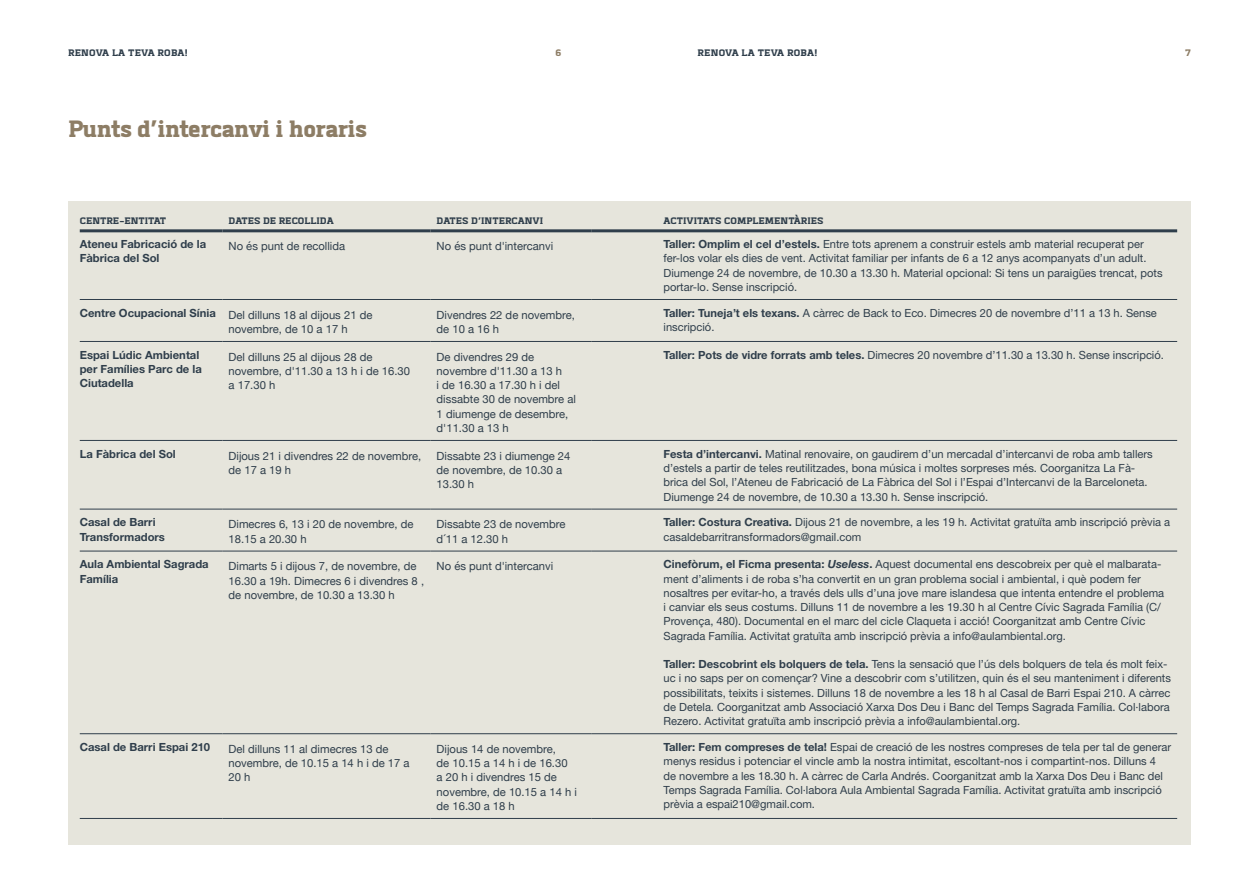
<style>
.page{position:relative;width:1259px;height:893px;background:#fff}
.page>*{position:absolute;margin:0;border:0;box-sizing:border-box;transform-origin:0 0}
.t1{font:900 30px "Abula";letter-spacing:-.02em;color:#8d7d65}
.t2{font:900 12px "Abula";color:#2f3e4b}
.t3{font:900 12px "Abula";color:#8d7d65}
.t4{font:11.25px/14.2px "Helvetica Neue";color:#2f3e4b}
.t5{font:11.25px/14.2px "Helvetica Neue";color:#2f3e4b}
.t6{font:700 11.25px/14.2px "Helvetica Neue";color:#2f3e4b}
.s1{font-weight:700}
.s2{font-weight:700;font-style:italic}
</style>
<div class="page">
<div style="left:68px;top:201px;width:1123px;height:644px;background:#e6e5dc"></div>
<hr style="left:80px;top:229px;width:143px;height:3px;background:#2f3e4b">
<hr style="left:223px;top:229px;width:208px;height:3px;background:#2f3e4b">
<hr style="left:431px;top:229px;width:160px;height:3px;background:#2f3e4b">
<hr style="left:591px;top:229px;width:586px;height:3px;background:#2f3e4b">
<hr style="left:80px;top:299px;width:143px;height:1px;background:#2f3e4b">
<hr style="left:223px;top:299px;width:208px;height:1px;background:#2f3e4b">
<hr style="left:431px;top:299px;width:160px;height:1px;background:#2f3e4b">
<hr style="left:591px;top:299px;width:586px;height:1px;background:#2f3e4b">
<hr style="left:80px;top:341px;width:143px;height:1px;background:#2f3e4b">
<hr style="left:223px;top:341px;width:208px;height:1px;background:#2f3e4b">
<hr style="left:431px;top:341px;width:160px;height:1px;background:#2f3e4b">
<hr style="left:591px;top:341px;width:586px;height:1px;background:#2f3e4b">
<hr style="left:80px;top:440px;width:143px;height:1px;background:#2f3e4b">
<hr style="left:223px;top:440px;width:208px;height:1px;background:#2f3e4b">
<hr style="left:431px;top:440px;width:160px;height:1px;background:#2f3e4b">
<hr style="left:591px;top:440px;width:586px;height:1px;background:#2f3e4b">
<hr style="left:80px;top:509px;width:143px;height:1px;background:#2f3e4b">
<hr style="left:223px;top:509px;width:208px;height:1px;background:#2f3e4b">
<hr style="left:431px;top:509px;width:160px;height:1px;background:#2f3e4b">
<hr style="left:591px;top:509px;width:586px;height:1px;background:#2f3e4b">
<hr style="left:80px;top:551px;width:143px;height:1px;background:#2f3e4b">
<hr style="left:223px;top:551px;width:208px;height:1px;background:#2f3e4b">
<hr style="left:431px;top:551px;width:160px;height:1px;background:#2f3e4b">
<hr style="left:591px;top:551px;width:586px;height:1px;background:#2f3e4b">
<hr style="left:80px;top:733px;width:143px;height:1px;background:#2f3e4b">
<hr style="left:223px;top:733px;width:208px;height:1px;background:#2f3e4b">
<hr style="left:431px;top:733px;width:160px;height:1px;background:#2f3e4b">
<hr style="left:591px;top:733px;width:586px;height:1px;background:#2f3e4b">
<hr style="left:80px;top:818px;width:143px;height:1px;background:#2f3e4b">
<hr style="left:223px;top:818px;width:208px;height:1px;background:#2f3e4b">
<hr style="left:431px;top:818px;width:160px;height:1px;background:#2f3e4b">
<hr style="left:591px;top:818px;width:586px;height:1px;background:#2f3e4b">
<p class="t2" style="left:68px;top:46px;width:121px">RENOVA LA TEVA ROBA!</p>
<p class="t3" style="left:555px;top:46px;width:7px">6</p>
<p class="t2" style="left:697px;top:46px;width:121px">RENOVA LA TEVA ROBA!</p>
<p class="t3" style="left:1185px;top:46px;width:7px">7</p>
<p class="t1" style="left:68px;top:112px;width:301px">Punts d’intercanvi i horaris</p>
<p class="t2" style="left:80px;top:215px;width:88px">CENTRE-ENTITAT</p>
<p class="t2" style="left:229px;top:215px;width:107px">DATES DE RECOLLIDA</p>
<p class="t2" style="left:437px;top:215px;width:108px">DATES D’INTERCANVI</p>
<p class="t2" style="left:663px;top:215px;width:162px">ACTIVITATS COMPLEMENTÀRIES</p>
<p class="t6" style="left:80px;top:237px;width:128px">Ateneu Fabricació de la<br>Fàbrica del Sol</p>
<p class="t5" style="left:229px;top:240px;width:118px">No és punt de recollida</p>
<p class="t5" style="left:437px;top:240px;width:118px">No és punt d'intercanvi</p>
<p class="t4" style="left:663px;top:237px;width:500px"><span class="s1">Taller: Omplim el cel d’estels.</span> Entre tots aprenem a construir estels amb material recuperat per fer-los volar els dies de vent. Activitat familiar per infants de 6 a 12 anys acompanyats d’un adult.<br>Diumenge 24 de novembre, de 10.30 a 13.30 h. Material opcional: Si tens un paraigües trencat, pots portar-lo. Sense inscripció.</p>
<p class="t6" style="left:80px;top:305px;width:138px">Centre Ocupacional Sínia</p>
<p class="t5" style="left:229px;top:308px;width:145px">Del dilluns 18 al dijous 21 de novembre, de 10 a 17 h</p>
<p class="t5" style="left:437px;top:308px;width:140px">Divendres 22 de novembre, de 10 a 16 h</p>
<p class="t4" style="left:663px;top:306px;width:495px"><span class="s1">Taller: Tuneja’t els texans.</span> A càrrec de Back to Eco. Dimecres 20 de novembre d’11 a 13 h. Sense inscripció.</p>
<p class="t6" style="left:80px;top:347px;width:124px">Espai Lúdic Ambiental per Famílies Parc de la<br>Ciutadella</p>
<p class="t5" style="left:229px;top:350px;width:183px">Del dilluns 25 al dijous 28 de novembre, d'11.30 a 13 h i de 16.30 a 17.30 h</p>
<p class="t5" style="left:437px;top:350px;width:141px">De divendres 29 de novembre d'11.30 a 13 h<br>i de 16.30 a 17.30 h i del dissabte 30 de novembre al<br>1 diumenge de desembre, d'11.30 a 13 h</p>
<p class="t4" style="left:663px;top:348px;width:502px"><span class="s1">Taller: Pots de vidre forrats amb teles.</span> Dimecres 20 novembre d’11.30 a 13.30 h. Sense inscripció.</p>
<p class="t6" style="left:80px;top:446px;width:98px">La Fàbrica del Sol</p>
<p class="t5" style="left:229px;top:449px;width:194px">Dijous 21 i divendres 22 de novembre, de 17 a 19 h</p>
<p class="t5" style="left:437px;top:449px;width:135px">Dissabte 23 i diumenge 24 de novembre, de 10.30 a<br>13.30 h</p>
<p class="t4" style="left:663px;top:446px;width:491px"><span class="s1">Festa d’intercanvi.</span> Matinal renovaire, on gaudirem d’un mercadal d’intercanvi de roba amb tallers d’estels a partir de teles reutilitzades, bona música i moltes sorpreses més. Coorganitza La Fà&shy;brica del Sol, l’Ateneu de Fabricació de La Fàbrica del Sol i l’Espai d’Intercanvi de la Barceloneta.<br>Diumenge 24 de novembre, de 10.30 a 13.30 h. Sense inscripció.</p>
<p class="t6" style="left:80px;top:515px;width:87px">Casal de Barri<br>Transformadors</p>
<p class="t5" style="left:229px;top:518px;width:186px">Dimecres 6, 13 i 20 de novembre, de<br>18.15 a 20.30 h</p>
<p class="t5" style="left:437px;top:518px;width:130px">Dissabte 23 de novembre d´11 a 12.30 h</p>
<p class="t4" style="left:663px;top:515px;width:508px"><span class="s1">Taller: Costura Creativa.</span> Dijous 21 de novembre, a les 19 h. Activitat gratuïta amb inscripció prèvia a casaldebarritransformadors@gmail.com</p>
<p class="t6" style="left:80px;top:557px;width:130px">Aula Ambiental Sagrada<br>Família</p>
<p class="t5" style="left:229px;top:560px;width:197px">Dimarts 5 i dijous 7, de novembre, de<br>16.30 a 19h. Dimecres 6 i divendres 8 , de novembre, de 10.30 a 13.30 h</p>
<p class="t5" style="left:437px;top:560px;width:118px">No és punt d'intercanvi</p>
<p class="t4" style="left:663px;top:557px;width:502px"><span class="s1">Cinefòrum, el Ficma presenta:</span> <span class="s2">Useless</span><span class="s1">.</span> Aquest documental ens descobreix per què el malbarata&shy;ment d’aliments i de roba s’ha convertit en un gran problema social i ambiental, i què podem fer nosaltres per evitar-ho, a través dels ulls d’una jove mare islandesa que intenta entendre el problema i canviar els seus costums. Dilluns 11 de novembre a les 19.30 h al Centre Cívic Sagrada Família (C/ Provença, 480). Documental en el marc del cicle Claqueta i acció! Coorganitzat amb Centre Cívic Sagrada Família. Activitat gratuïta amb inscripció prèvia a info@aulambiental.org.</p>
<p class="t4" style="left:663px;top:657px;width:509px"><span class="s1">Taller: Descobrint els bolquers de tela.</span> Tens la sensació que l’ús dels bolquers de tela és molt feix&shy;uc i no saps per on començar? Vine a descobrir com s’utilitzen, quin és el seu manteniment i diferents possibilitats, teixits i sistemes. Dilluns 18 de novembre a les 18 h al Casal de Barri Espai 210. A càrrec de Detela. Coorganitzat amb Associació Xarxa Dos Deu i Banc del Temps Sagrada Família. Col·labora Rezero. Activitat gratuïta amb inscripció prèvia a info@aulambiental.org.</p>
<p class="t6" style="left:80px;top:740px;width:132px">Casal de Barri Espai 210</p>
<p class="t5" style="left:229px;top:742px;width:182px">Del dilluns 11 al dimecres 13 de novembre, de 10.15 a 14 h i de 17 a<br>20 h</p>
<p class="t5" style="left:437px;top:742px;width:142px">Dijous 14 de novembre,<br>de 10.15 a 14 h i de 16.30<br>a 20 h i divendres 15 de novembre, de 10.15 a 14 h i de 16.30 a 18 h</p>
<p class="t4" style="left:663px;top:740px;width:509px"><span class="s1">Taller: Fem compreses de tela!</span> Espai de creació de les nostres compreses de tela per tal de generar menys residus i potenciar el vincle amb la nostra intimitat, escoltant-nos i compartint-nos. Dilluns 4 de novembre a les 18.30 h. A càrrec de Carla Andrés. Coorganitzat amb la Xarxa Dos Deu i Banc del Temps Sagrada Família. Col·labora Aula Ambiental Sagrada Família. Activitat gratuïta amb inscripció prèvia a espai210@gmail.com.</p>
</div>
